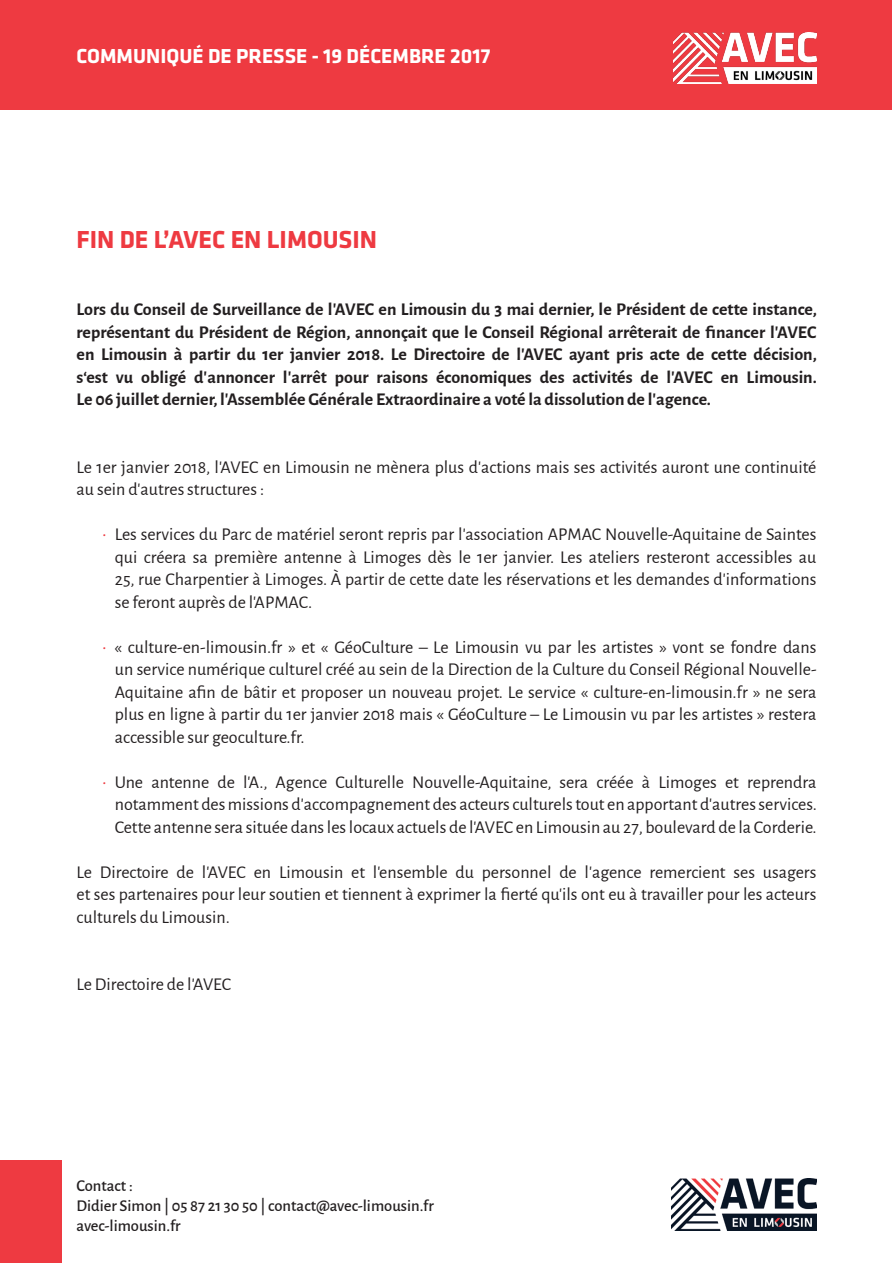
<style>
.page{position:relative;width:893px;height:1263px;background:#fff}
.page>*{position:absolute;margin:0;border:0;box-sizing:border-box;transform-origin:0 0}
.intro{font:700 25.5px "Klavika";color:#ee3a41}
.intro-2{font:700 21px "Klavika";color:#fff}
.texte_courant{font:18px/22.5px "Alegreya Sans";color:#231f20;text-align:justify}
.intro-3{font:700 18px/22.5px "Alegreya Sans";color:#231f20;text-align:justify}
.intro-4{font:500 16.5px/19.8px "Alegreya Sans";color:#231f20}
.s1{color:#ee3a41}
</style>
<div class="page">
<div style="left:1px;top:1px;width:891px;height:109px;background:#ee3a41"></div>
<div style="left:0;top:1161px;width:62px;height:102px;background:#ee3a41"></div>
<img style="left:674px;top:32px;width:142px;height:51px">
<img style="left:671px;top:1178px;width:145px;height:52px">
<p class="intro-2" style="left:77px;top:41px;width:415px">COMMUNIQUÉ DE PRESSE - 19 DÉCEMBRE 2017</p>
<p class="intro" style="left:77px;top:221px;width:302px">FIN DE L’AVEC EN LIMOUSIN</p>
<p class="intro-3" style="left:77px;top:297px;width:742px">Lors du Conseil de Surveillance de l’AVEC en Limousin du 3 mai dernier, le Président de cette instance, représentant du Président de Région, annonçait que le Conseil Régional arrêterait de financer l’AVEC en Limousin à partir du 1er janvier 2018. Le Directoire de l’AVEC ayant pris acte de cette décision, s‘est vu obligé d’annoncer l’arrêt pour raisons économiques des activités de l’AVEC en Limousin.<br>Le 06 juillet dernier, l’Assemblée Générale Extraordinaire a voté la dissolution de l’agence.</p>
<p class="texte_courant" style="left:77px;top:455px;width:741px">Le 1er janvier 2018, l’AVEC en Limousin ne mènera plus d’actions mais ses activités auront une continuité au sein d’autres structures :</p>
<p class="texte_courant" style="left:115px;top:522px;width:703px;text-indent:-13px"><span class="s1">•</span> Les services du Parc de matériel seront repris par l’association APMAC Nouvelle-Aquitaine de Saintes qui créera sa première antenne à Limoges dès le 1er janvier. Les ateliers resteront accessibles au 25, rue Charpentier à Limoges. À partir de cette date les réservations et les demandes d’informations se feront auprès de l’APMAC.</p>
<p class="texte_courant" style="left:115px;top:635px;width:703px;text-indent:-13px"><span class="s1">•</span> « culture-en-limousin.fr » et « GéoCulture – Le Limousin vu par les artistes » vont se fondre dans un service numérique culturel créé au sein de la Direction de la Culture du Conseil Régional Nouvelle-Aquitaine afin de bâtir et proposer un nouveau projet. Le service « culture-en-limousin.fr » ne sera plus en ligne à partir du 1er janvier 2018 mais « GéoCulture – Le Limousin vu par les artistes » restera accessible sur geoculture.fr.</p>
<p class="texte_courant" style="left:115px;top:770px;width:703px;text-indent:-13px"><span class="s1">•</span> Une antenne de l’A., Agence Culturelle Nouvelle-Aquitaine, sera créée à Limoges et reprendra notamment des missions d’accompagnement des acteurs culturels tout en apportant d’autres services.<br>Cette antenne sera située dans les locaux actuels de l’AVEC en Limousin au 27, boulevard de la Corderie.</p>
<p class="texte_courant" style="left:77px;top:860px;width:741px">Le Directoire de l’AVEC en Limousin et l’ensemble du personnel de l’agence remercient ses usagers et ses partenaires pour leur soutien et tiennent à exprimer la fierté qu’ils ont eu à travailler pour les acteurs culturels du Limousin.</p>
<p class="texte_courant" style="left:77px;top:972px;width:156px">Le Directoire de l’AVEC</p>
<p class="intro-4" style="left:77px;top:1175px;width:359px">Contact :<br>Didier Simon | 05 87 21 30 50 | contact@avec-limousin.fr</p>
<p class="intro-4" style="left:77px;top:1215px;width:106px">avec-limousin.fr</p>
</div>
